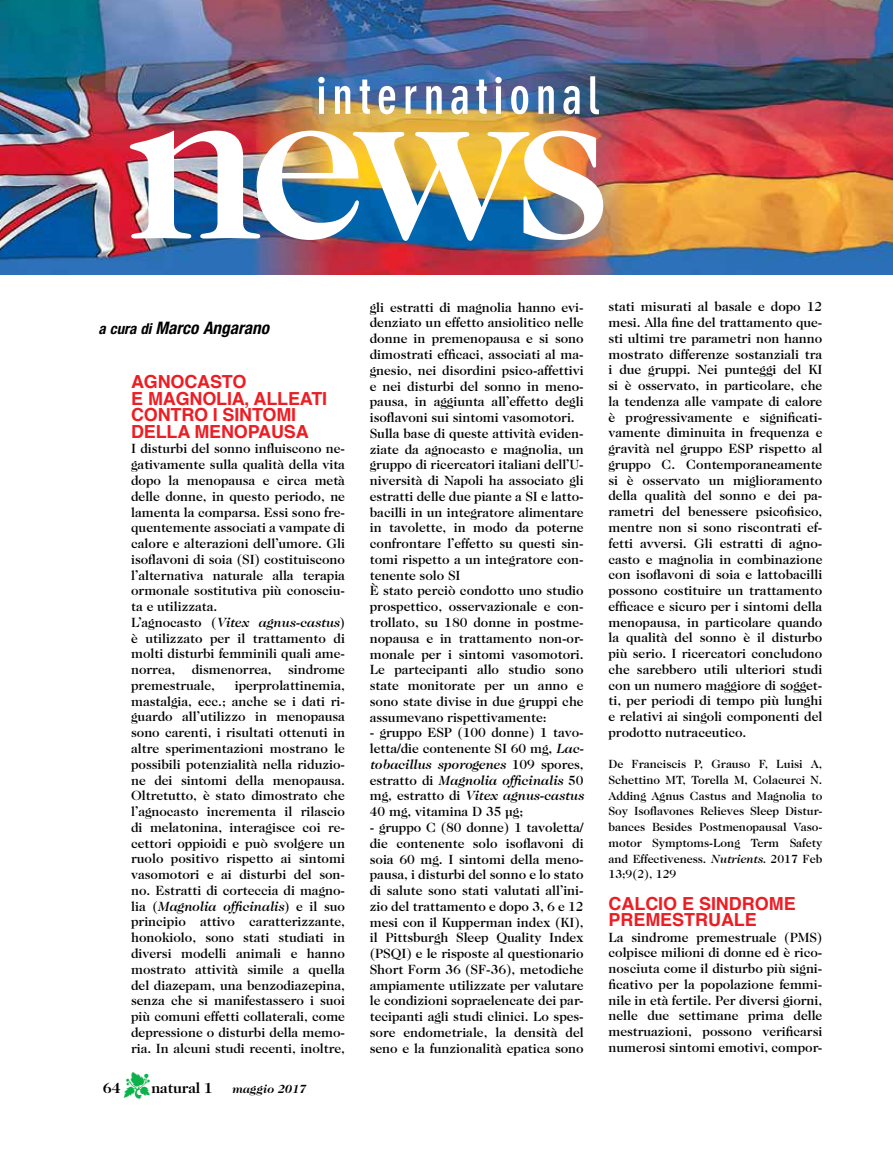
<style>
.page{position:relative;width:893px;height:1149px;background:#fff}
.page>*{position:absolute;margin:0;border:0;box-sizing:border-box;transform-origin:0 0}
.t1{font:500 232.5px "Caslon Two Twenty Four";color:#fff}
.t2{font:700 condensed 51px "DIN Neuzeit Grotesk";letter-spacing:.11em;color:#fff}
.t3{font:700 18px/16.5px "Helvetica";letter-spacing:-.01em;color:#ed1d24}
.t4{font:italic 700 condensed 17.25px "Helvetica Neue";color:#000}
.t5{font:700 15px "Caslon Two Twenty Four";color:#000}
.t6{font:500 13.5px/15.8px "Caslon Two Twenty Four";letter-spacing:-.005em;color:#000;text-align:justify}
.t7{font:500 12px/15.8px "Caslon Two Twenty Four";letter-spacing:-.005em;color:#000;text-align:justify}
.t8{font:italic 700 12px "Caslon Two Twenty Four";color:#000}
.s1{font-size:15px}
.s2{font-style:italic}
.s3{color:#0db14b}
</style>
<div class="page">
<img style="left:0;top:0;width:893px;height:274px">
<h2 class="t2" style="left:316px;top:66px;width:284px">international</h2>
<h1 class="t1" style="left:127px;top:24px;width:486px">news</h1>
<p class="t4" style="left:99px;top:317px;width:172px"><span class="s1">a cura di</span> Marco Angarano</p>
<h3 class="t3" style="left:131px;top:373px;width:198px">AGNOCASTO<br>e MAGNOLIA, ALLEATI<br>CONTRO I SINTOMI<br>DELLA MENOPAUSA</h3>
<p class="t6" style="left:131px;top:440px;width:215px;text-align:left">I disturbi del sonno influiscono ne&shy;gativamente sulla qualità della vita dopo la menopausa e circa metà delle donne, in questo periodo, ne lamenta la comparsa. Essi sono fre&shy;quentemente associati a vampate di calore e alterazioni dell’umore. Gli isoflavoni di soia (SI) costituiscono l’alternativa naturale alla terapia ormonale sostitutiva più conosciu&shy;ta e utilizzata.<br>L’agnocasto (<span class="s2">Vitex agnus-castus</span>) è utilizzato per il trattamento di molti disturbi femminili quali ame&shy;norrea, dismenorrea, sindrome premestruale,</p>
<p class="t6" style="left:131px;top:677px;width:215px;text-indent:104px">iperprolattinemia, mastalgia, ecc.; anche se i dati ri&shy;guardo all’utilizzo in menopausa sono carenti, i risultati ottenuti in altre sperimentazioni mostrano le possibili potenzialità nella riduzio&shy;ne dei sintomi della menopausa.<br>Oltretutto, è stato dimostrato che l’agnocasto incrementa il rilascio di melatonina, interagisce coi re&shy;cettori oppioidi e può svolgere un ruolo positivo rispetto ai sintomi vasomotori e ai disturbi del son&shy;no. Estratti di corteccia di magno&shy;lia (<span class="s2">Magnolia officinalis</span>) e il suo principio attivo caratterizzante, honokiolo, sono stati studiati in diversi modelli animali e hanno mostrato attività simile a quella del diazepam, una benzodiazepina, senza che si manifestassero i suoi più comuni effetti collaterali, come depressione o disturbi della memo&shy;ria. In alcuni studi recenti, inoltre,</p>
<p class="t5" style="left:103px;top:1078px;width:111px">64 <span class="s3">▼</span>natural 1</p>
<p class="t8" style="left:232px;top:1081px;width:76px">maggio 2017</p>
<p class="t6" style="left:370px;top:299px;width:215px;text-align:left">gli estratti di magnolia hanno evi&shy;denziato un effetto ansiolitico nelle donne in premenopausa e si sono dimostrati efficaci, associati al ma&shy;gnesio, nei disordini psico-affettivi e nei disturbi del sonno in meno&shy;pausa, in aggiunta all’effetto degli isoflavoni sui sintomi vasomotori.<br>Sulla base di queste attività eviden&shy;ziate da agnocasto e magnolia, un gruppo di ricercatori italiani dell’U&shy;niversità di Napoli ha associato gli estratti delle due piante a SI e latto&shy;bacilli in un integratore alimentare in tavolette, in modo da poterne confrontare l’effetto su questi sin&shy;tomi rispetto a un integratore con&shy;tenente solo SI<br>È stato perciò condotto uno studio prospettico, osservazionale e con&shy;trollato, su 180 donne in postme&shy;nopausa e in trattamento non-or&shy;monale per i sintomi vasomotori.<br>Le partecipanti allo studio sono state monitorate per un anno e sono state divise in due gruppi che assumevano rispettivamente:</p>
<p class="t6" style="left:370px;top:724px;width:215px">- gruppo ESP (100 donne) 1 tavo&shy;letta/die contenente SI 60 mg, <span class="s2">Lac&shy;tobacillus sporogenes</span> 109 spores, estratto di <span class="s2">Magnolia officinalis</span> 50 mg, estratto di <span class="s2">Vitex agnus-castus </span>40 mg, vitamina D 35 μg;</p>
<p class="t6" style="left:370px;top:819px;width:215px">- gruppo C (80 donne) 1 tavoletta/ die contenente solo isoflavoni di soia 60 mg. I sintomi della meno&shy;pausa, i disturbi del sonno e lo stato di salute sono stati valutati all’ini&shy;zio del trattamento e dopo 3, 6 e 12 mesi con il Kupperman index (KI), il Pittsburgh Sleep Quality Index (PSQI) e le risposte al questionario Short Form 36 (SF-36), metodiche ampiamente utilizzate per valutare le condizioni sopraelencate dei par&shy;tecipanti agli studi clinici. Lo spes&shy;sore endometriale, la densità del seno e la funzionalità epatica sono</p>
<p class="t6" style="left:608px;top:298px;width:215px">stati misurati al basale e dopo 12 mesi. Alla fine del trattamento que&shy;sti ultimi tre parametri non hanno mostrato differenze sostanziali tra i due gruppi. Nei punteggi del KI si è osservato, in particolare, che la tendenza alle vampate di calore è progressivamente e significati&shy;vamente diminuita in frequenza e gravità nel gruppo ESP rispetto al gruppo C. Contemporaneamente si è osservato un miglioramento della qualità del sonno e dei pa&shy;rametri del benessere psicofisico, mentre non si sono riscontrati ef&shy;fetti avversi. Gli estratti di agno&shy;casto e magnolia in combinazione con isoflavoni di soia e lattobacilli possono costituire un trattamento efficace e sicuro per i sintomi della menopausa, in particolare quando la qualità del sonno è il disturbo più serio. I ricercatori concludono che sarebbero utili ulteriori studi con un numero maggiore di sogget&shy;ti, per periodi di tempo più lunghi e relativi ai singoli componenti del prodotto nutraceutico.</p>
<p class="t7" style="left:608px;top:755px;width:215px">De Franciscis P, Grauso F, Luisi A, Schettino MT, Torella M, Colacurci N.<br>Adding Agnus Castus and Magnolia to Soy Isoflavones Relieves Sleep Distur&shy;bances Besides Postmenopausal Vaso&shy;motor Symptoms-Long Term Safety and Effectiveness. <span class="s2">Nutrients</span>. 2017 Feb 13;9(2), 129</p>
<h3 class="t3" style="left:608px;top:895px;width:186px;line-height:15.8px">CALCIO E SINDROME<br>PREMESTRUALE</h3>
<p class="t6" style="left:608px;top:928px;width:215px">La sindrome premestruale (PMS) colpisce milioni di donne ed è rico&shy;nosciuta come il disturbo più signi&shy;ficativo per la popolazione femmi&shy;nile in età fertile. Per diversi giorni, nelle due settimane prima delle mestruazioni, possono verificarsi numerosi sintomi emotivi, compor-</p>
</div>
